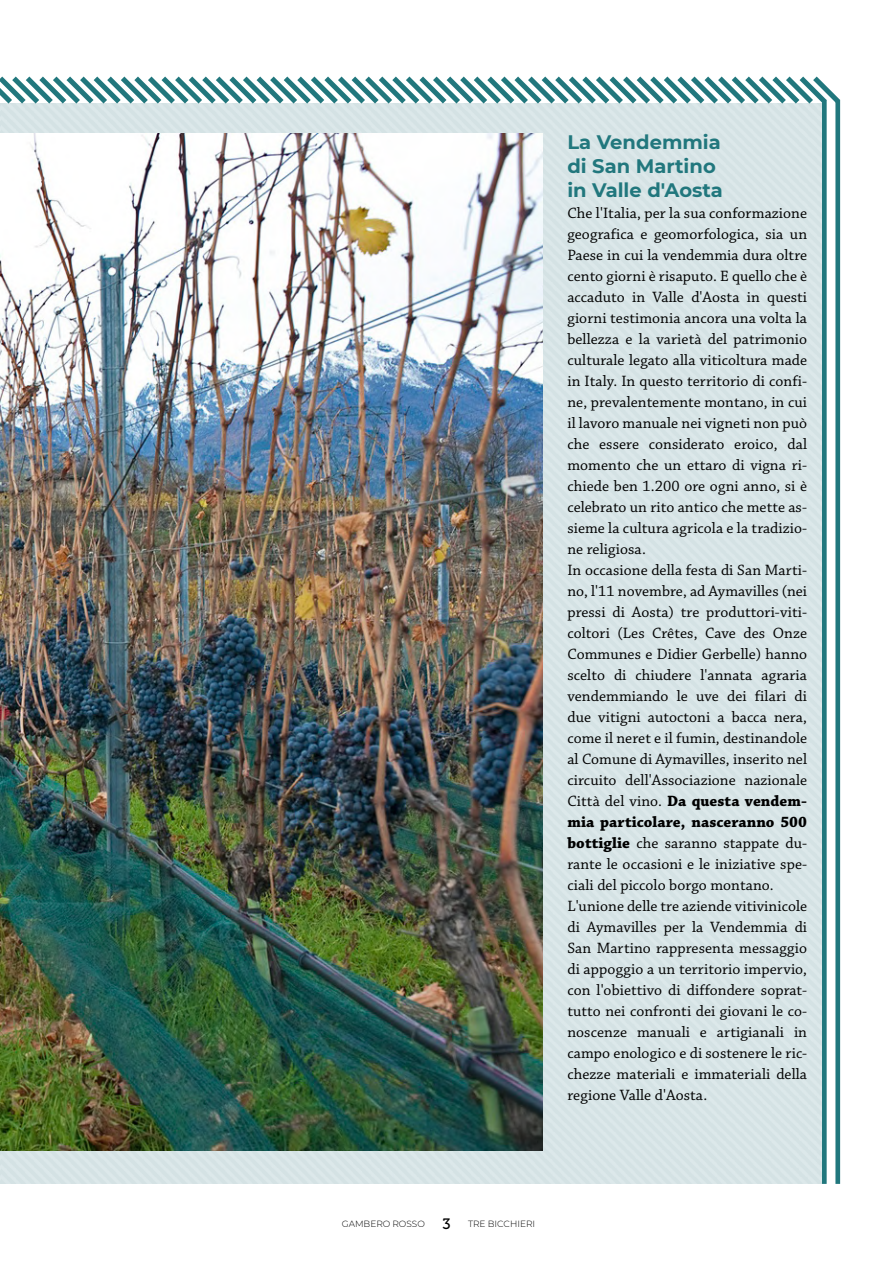
<style>
.page{position:relative;width:893px;height:1263px;background:#fff}
.page>*{position:absolute;margin:0;border:0;box-sizing:border-box;transform-origin:0 0}
.TITOLO_NEWS{font:700 19.5px "Montserrat";color:#21777d}
.NEWS{font:15.75px/21px "Chaparral Pro";letter-spacing:.005em;color:#000;text-align:justify}
.t1{font:300 9px "Montserrat";color:#000}
.s1{font-weight:700}
.s2{font-family:"Museo 500";font-weight:400;font-size:15px}
</style>
<div class="page">
<div style="left:1px;top:109px;width:821px;height:1075px;background:#d7e4e6"></div>
<hr style="left:0;top:104px;width:1px;height:1080px;background:#d4e1e3">
<img style="left:0;top:133px;width:542px;height:1017px">
<div style="left:835px;top:100px;width:5px;height:1084px;background:#21777d"></div>
<div style="left:822px;top:100px;width:5px;height:1084px;background:#21777d"></div>
<svg style="left:0;top:76px;width:841px;height:33px"></svg>
<p class="TITOLO_NEWS" style="left:567px;top:128px;width:155px">La Vendemmia</p>
<p class="TITOLO_NEWS" style="left:567px;top:152px;width:150px">di San Martino</p>
<p class="TITOLO_NEWS" style="left:567px;top:176px;width:157px">in Valle d'Aosta</p>
<p class="NEWS" style="left:567px;top:203px;width:241px">Che l'Italia, per la sua conformazione geografica e geomorfologica, sia un Paese in cui la vendemmia dura oltre cento giorni è risaputo. E quello che è accaduto in Valle d'Aosta in questi giorni testimonia ancora una volta la bellezza e la varietà del patrimonio culturale legato alla viticoltura made in Italy. In questo territorio di confi&shy;ne, prevalentemente montano, in cui il lavoro manuale nei vigneti non può che essere considerato eroico, dal momento che un ettaro di vigna ri&shy;chiede ben 1.200 ore ogni anno, si è celebrato un rito antico che mette as&shy;sieme la cultura agricola e la tradizio&shy;ne religiosa.</p>
<p class="NEWS" style="left:567px;top:560px;width:241px">In occasione della festa di San Marti&shy;no, l'11 novembre, ad Aymavilles (nei pressi di Aosta) tre produttori-viti&shy;coltori (Les Crêtes, Cave des Onze Communes e Didier Gerbelle) hanno scelto di chiudere l'annata agraria vendemmiando le uve dei filari di due vitigni autoctoni a bacca nera, come il neret e il fumin, destinandole al Comune di Aymavilles, inserito nel circuito dell'Associazione nazionale Città del vino. <span class="s1">Da questa vendem&shy;mia particolare, nasceranno 500 bottiglie</span> che saranno stappate du&shy;rante le occasioni e le iniziative spe&shy;ciali del piccolo borgo montano.</p>
<p class="NEWS" style="left:567px;top:896px;width:241px">L'unione delle tre aziende vitivinicole di Aymavilles per la Vendemmia di San Martino rappresenta messaggio di appoggio a un territorio impervio, con l'obiettivo di diffondere soprat&shy;tutto nei confronti dei giovani le co&shy;noscenze manuali e artigianali in campo enologico e di sostenere le ric&shy;chezze materiali e immateriali della regione Valle d'Aosta.</p>
<p class="t1" style="left:342px;top:1218px;width:195px">GAMBERO ROSSO <span class="s2">3</span> TRE BICCHIERI</p>
</div>
